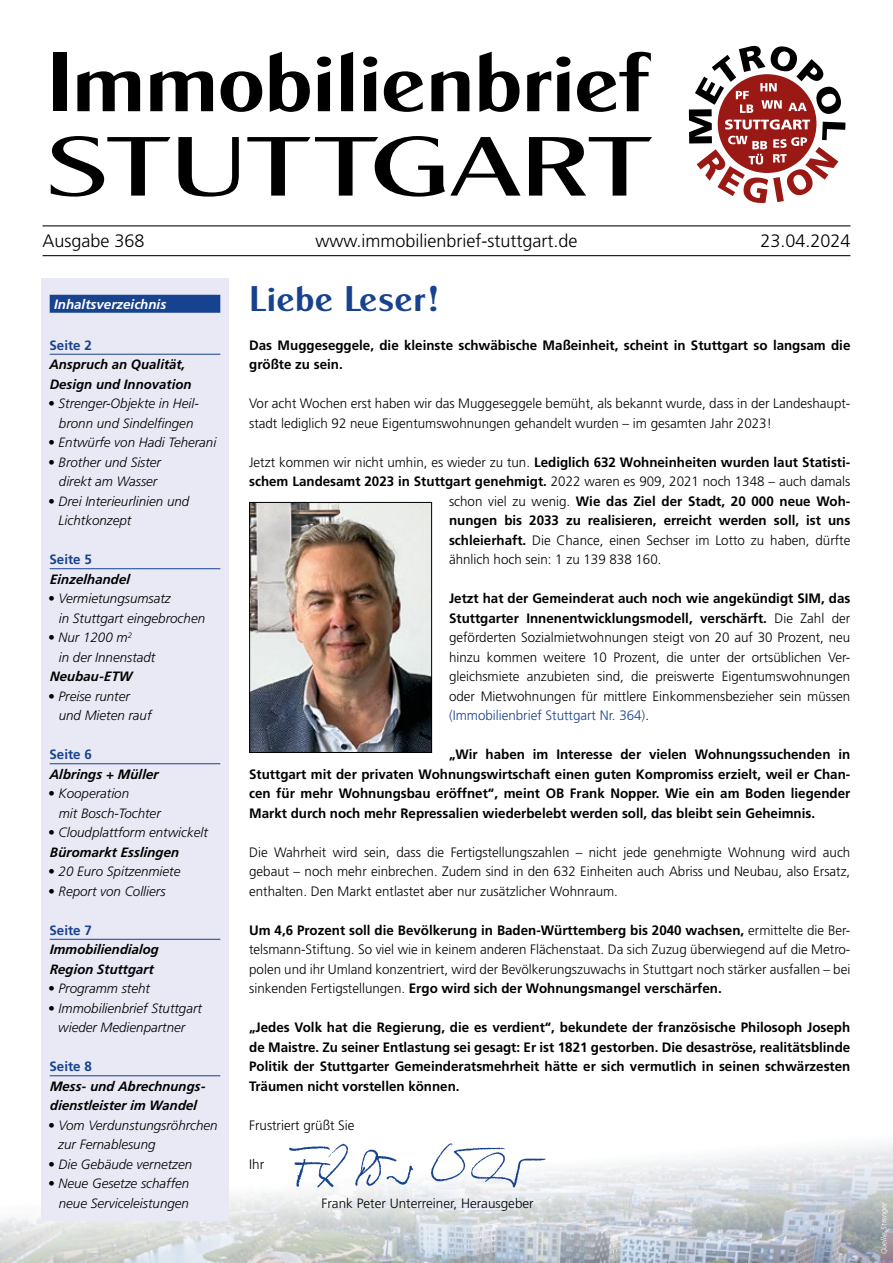
<style>
.page{position:relative;width:893px;height:1263px;background:#fff}
.page>*{position:absolute;margin:0;border:0;box-sizing:border-box;transform-origin:0 0}
.t1{font:84.6px "Cg Globe Gothic Bd";letter-spacing:-.02em;color:#000;scale:1.07 1}
.t2{font:84.6px "Cg Globe Gothic Dm";letter-spacing:-.02em;color:#000;scale:1.44 1}
.t3{font:36px "Cg Globe Gothic Bd";color:#17428f}
.t4{font:300 18px "Frutiger";color:#000}
.t5{font:300 13.65px/19.5px "Frutiger";color:#000;text-align:justify}
.t6{font:700 13.65px/19.5px "Frutiger";color:#000;text-align:justify}
.t7{font:italic 300 13.5px/19.5px "Frutiger";color:#000}
.t8{font:italic 700 13.5px/19.5px "Frutiger";color:#000}
.t9{font:300 13.5px "Frutiger";color:#000}
.t10{font:700 13.5px "Frutiger";color:#17428f}
.t11{font:italic 700 13.5px "Frutiger";color:#fff}
.t12{font:italic 300 7.5px "Frutiger";color:#fff}
.s1{font-weight:300}
.s2{font-weight:700}
.s3{color:#17428f}
</style>
<div class="page">
<img style="left:0;top:1143px;width:893px;height:120px">
<hr style="left:43px;top:225px;width:807px;height:1px;background:#000">
<hr style="left:43px;top:255px;width:807px;height:1px;background:#000">
<div style="left:41px;top:278px;width:188px;height:942px;background:#e9e9f5"></div>
<div style="left:50px;top:295px;width:170px;height:18px;background:#17428f"></div>
<hr style="left:50px;top:354px;width:170px;height:1px;background:#17428f">
<hr style="left:50px;top:568px;width:170px;height:1px;background:#17428f">
<hr style="left:50px;top:763px;width:170px;height:1px;background:#17428f">
<hr style="left:50px;top:939px;width:170px;height:1px;background:#17428f">
<hr style="left:50px;top:1075px;width:170px;height:1px;background:#17428f">
<img style="left:289px;top:1143px;width:258px;height:45px">
<svg style="left:689px;top:45px;width:156px;height:158px"></svg>
<img style="left:251px;top:504px;width:179px;height:247px">
<div style="left:249px;top:502px;width:183px;height:251px;border:1px solid #000"></div>
<h1 class="t1" style="left:47px;top:31px;width:565px">Immobilienbrief</h1>
<h1 class="t2" style="left:46px;top:115px;width:422px">STUTTGART</h1>
<h3 class="t4" style="left:42px;top:231px;width:104px">Ausgabe 368</h3>
<h3 class="t4" style="left:315px;top:231px;width:264px">www.immobilienbrief-stuttgart.de</h3>
<h3 class="t4" style="left:760px;top:231px;width:92px">23.04.2024</h3>
<p class="t11" style="left:54px;top:296px;width:114px">Inhaltsverzeichnis</p>
<p class="t10" style="left:49px;top:337px;width:44px">Seite 2</p>
<p class="t8" style="left:49px;top:354px;width:144px">Anspruch an Qualität,<br>Design und Innovation</p>
<p class="t7" style="left:48px;top:394px;width:152px;text-align:center">• Strenger-Objekte in Heil&shy;bronn und Sindelfingen</p>
<p class="t7" style="left:48px;top:433px;width:170px">• Entwürfe von Hadi Teherani</p>
<p class="t7" style="left:48px;top:452px;width:114px;text-align:center">• Brother und Sister direkt am Wasser</p>
<p class="t7" style="left:59px;top:491px;width:132px;text-indent:-10px">• Drei Interieurlinien und<br>Lichtkonzept</p>
<p class="t10" style="left:49px;top:551px;width:44px">Seite 5</p>
<p class="t8" style="left:50px;top:569px;width:82px">Einzelhandel</p>
<p class="t7" style="left:59px;top:589px;width:148px;text-indent:-11px">• Vermietungsumsatz<br>in Stuttgart eingebrochen</p>
<p class="t7" style="left:59px;top:628px;width:98px;text-indent:-11px">• Nur 1200 m<sup>2<br></sup>in der Innenstadt</p>
<p class="t8" style="left:50px;top:666px;width:84px">Neubau-ETW</p>
<p class="t7" style="left:59px;top:686px;width:94px;text-indent:-10px">• Preise runter und Mieten rauf</p>
<p class="t10" style="left:49px;top:746px;width:44px">Seite 6</p>
<p class="t8" style="left:49px;top:764px;width:111px">Albrings + Müller</p>
<p class="t7" style="left:59px;top:784px;width:103px;text-indent:-11px">• Kooperation<br>mit Bosch-Tochter</p>
<p class="t7" style="left:48px;top:823px;width:161px">• Cloudplattform entwickelt</p>
<p class="t8" style="left:50px;top:842px;width:132px">Büromarkt Esslingen</p>
<p class="t7" style="left:48px;top:862px;width:134px">• 20 Euro Spitzenmiete</p>
<p class="t7" style="left:48px;top:881px;width:119px">• Report von Colliers</p>
<p class="t10" style="left:49px;top:922px;width:44px">Seite 7</p>
<p class="t8" style="left:50px;top:939px;width:110px">Immobiliendialog<br>Region Stuttgart</p>
<p class="t7" style="left:48px;top:979px;width:103px">• Programm steht</p>
<p class="t7" style="left:48px;top:998px;width:155px;text-align:center">• Immobilienbrief Stuttgart wieder Medienpartner</p>
<p class="t10" style="left:49px;top:1058px;width:44px">Seite 8</p>
<p class="t8" style="left:50px;top:1076px;width:158px">Mess- und Abrechnungs&shy;dienstleister im Wandel</p>
<p class="t7" style="left:58px;top:1115px;width:161px;text-indent:-10px">• Vom Verdunstungsröhrchen zur Fernablesung</p>
<p class="t7" style="left:48px;top:1154px;width:146px">• Die Gebäude vernetzen</p>
<p class="t7" style="left:48px;top:1174px;width:143px;text-align:right">• Neue Gesetze schaffen neue Serviceleistungen</p>
<h2 class="t3" style="left:249px;top:276px;width:191px">Liebe Leser!</h2>
<p class="t6" style="left:249px;top:335px;width:603px">Das Muggeseggele, die kleinste schwäbische Maßeinheit, scheint in Stuttgart so langsam die größte zu sein.</p>
<p class="t5" style="left:249px;top:394px;width:603px">Vor acht Wochen erst haben wir das Muggeseggele bemüht, als bekannt wurde, dass in der Landeshaupt&shy;stadt lediglich 92 neue Eigentumswohnungen gehandelt wurden – im gesamten Jahr 2023!</p>
<p class="t6" style="left:249px;top:452px;width:603px"><span class="s1">Jetzt kommen wir nicht umhin, es wieder zu tun.</span> Lediglich 632 Wohneinheiten wurden laut Statisti-</p>
<p class="t6" style="left:249px;top:471px;width:603px">schem Landesamt 2023 in Stuttgart genehmigt. <span class="s1">2022 waren es 909, 2021 noch 1348 – auch damals</span></p>
<p class="t6" style="left:449px;top:491px;width:403px"><span class="s1">schon viel zu wenig.</span> Wie das Ziel der Stadt, 20 000 neue Woh-</p>
<p class="t6" style="left:449px;top:510px;width:403px">nungen bis 2033 zu realisieren, erreicht werden soll, ist uns</p>
<p class="t5" style="left:449px;top:530px;width:403px"><span class="s2">schleierhaft.</span> Die Chance, einen Sechser im Lotto zu haben, dürfte</p>
<p class="t5" style="left:449px;top:550px;width:214px">ähnlich hoch sein: 1 zu 139 838 160.</p>
<p class="t5" style="left:449px;top:589px;width:403px"><span class="s2">Jetzt hat der Gemeinderat auch noch wie angekündigt SIM, das Stuttgarter Innenentwicklungsmodell, verschärft.</span> Die Zahl der geförderten Sozialmietwohnungen steigt von 20 auf 30 Prozent, neu hinzu kommen weitere 10 Prozent, die unter der ortsüblichen Ver&shy;gleichsmiete anzubieten sind, die preiswerte Eigentumswohnungen oder Mietwohnungen für mittlere Einkommensbezieher sein müssen <span class="s3">(Immobilienbrief Stuttgart Nr. 364)</span>.</p>
<p class="t6" style="left:249px;top:744px;width:603px;text-indent:200px">„Wir haben im Interesse der vielen Wohnungssuchenden in Stuttgart mit der privaten Wohnungswirtschaft einen guten Kompromiss erzielt, weil er Chan&shy;cen für mehr Wohnungsbau eröffnet“, meint OB Frank Nopper. Wie ein am Boden liegender Markt durch noch mehr Repressalien wiederbelebt werden soll, das bleibt sein Geheimnis.</p>
<p class="t5" style="left:249px;top:842px;width:603px">Die Wahrheit wird sein, dass die Fertigstellungszahlen – nicht jede genehmigte Wohnung wird auch gebaut – noch mehr einbrechen. Zudem sind in den 632 Einheiten auch Abriss und Neubau, also Ersatz, enthalten. Den Markt entlastet aber nur zusätzlicher Wohnraum.</p>
<p class="t5" style="left:249px;top:920px;width:603px"><span class="s2">Um 4,6 Prozent soll die Bevölkerung in Baden-Württemberg bis 2040 wachsen,</span> ermittelte die Ber&shy;telsmann-Stiftung. So viel wie in keinem anderen Flächenstaat. Da sich Zuzug überwiegend auf die Metro&shy;polen und ihr Umland konzentriert, wird der Bevölkerungszuwachs in Stuttgart noch stärker ausfallen – bei sinkenden Fertigstellungen. <span class="s2">Ergo wird sich der Wohnungsmangel verschärfen.</span></p>
<p class="t6" style="left:249px;top:1017px;width:603px">„Jedes Volk hat die Regierung, die es verdient“, bekundete der französische Philosoph Joseph de Maistre. Zu seiner Entlastung sei gesagt: Er ist 1821 gestorben. Die desaströse, realitätsblinde Politik der Stuttgarter Gemeinderatsmehrheit hätte er sich vermutlich in seinen schwärzesten Träumen nicht vorstellen können.</p>
<p class="t5" style="left:249px;top:1115px;width:107px">Frustriert grüßt Sie</p>
<p class="t5" style="left:249px;top:1154px;width:16px">Ihr</p>
<p class="t9" style="left:321px;top:1195px;width:214px">Frank Peter Unterreiner, Herausgeber</p>
<p class="t12" style="left:880px;top:1254px;width:54px;rotate:-90deg">Quelle: Strenger</p>
</div>
